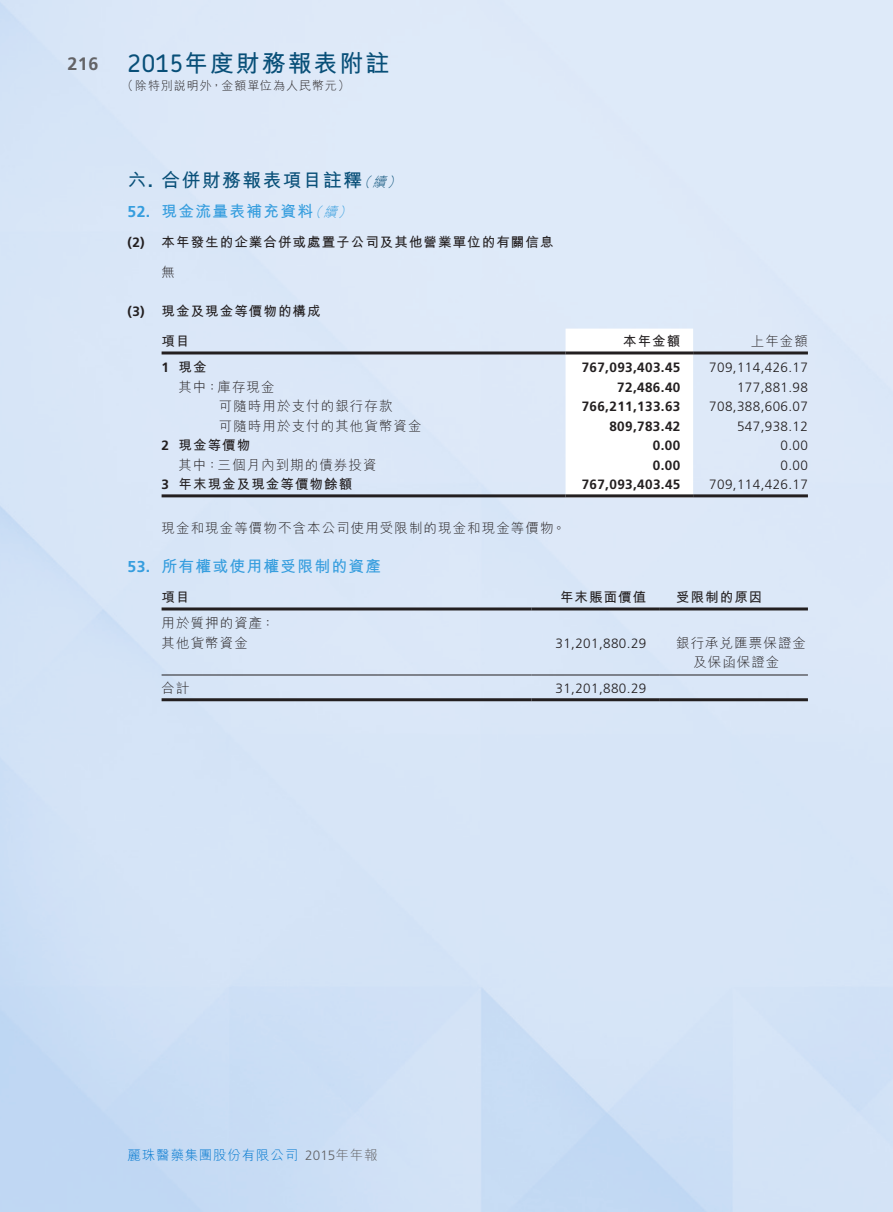
<style>
.page{position:relative;width:893px;height:1212px;background:#fff}
.page>*{position:absolute;margin:0;border:0;box-sizing:border-box;transform-origin:0 0}
.t1{font:700 24px "M Hei HK";letter-spacing:.08em;color:#084f78}
.Heading_1{font:700 18.75px "M Hei HK";letter-spacing:.08em;color:#084f78}
.t2{font:700 18px "Frutiger LT Std";color:#636366}
.Heading_2{font:700 15.75px "M Hei HK";letter-spacing:.08em;color:#359dde}
.Body_Text{font:300 13.5px/19.5px "M Hei HK";letter-spacing:.08em;color:#231f20}
.Body_Text-2{font:300 13.5px "Frutiger LT Std";letter-spacing:.03em;color:#231f20}
.Body_Text-3{font:700 13.5px "Frutiger LT Std";letter-spacing:.03em;color:#231f20}
.Heading_3{font:700 13.5px "M Hei HK";letter-spacing:.08em;color:#231f20}
.Body_Text-4{font:700 13.5px "M Hei HK";letter-spacing:.08em;color:#231f20}
.t3{font:300 13.5px "M Hei HK";letter-spacing:.06em;color:#0077cf}
.t4{font:300 12px "M Hei HK";letter-spacing:.08em;color:#231f20}
.s1{font-family:"Chevin";font-weight:500}
.s2{font-family:"Frutiger LT Std"}
.s3{font-weight:300;font-style:italic;font-size:13.5px}
.s4{font-family:"Frutiger LT Std";color:#636366}
.s5{color:#636366}
</style>
<div class="page">
<svg style="left:566px;top:354px;width:127px;height:1px"></svg>
<hr style="left:162px;top:351px;width:404px;height:3px;background:#231f20">
<hr style="left:566px;top:351px;width:127px;height:3px;background:#231f20">
<hr style="left:693px;top:351px;width:115px;height:3px;background:#231f20">
<hr style="left:162px;top:494px;width:404px;height:3px;background:#231f20">
<hr style="left:566px;top:494px;width:127px;height:3px;background:#231f20">
<hr style="left:693px;top:494px;width:115px;height:3px;background:#231f20">
<hr style="left:162px;top:607px;width:369px;height:3px;background:#231f20">
<hr style="left:531px;top:607px;width:128px;height:3px;background:#231f20">
<hr style="left:659px;top:607px;width:149px;height:3px;background:#231f20">
<hr style="left:162px;top:675px;width:369px;height:1px;background:#231f20">
<hr style="left:531px;top:675px;width:128px;height:1px;background:#231f20">
<hr style="left:659px;top:675px;width:149px;height:1px;background:#231f20">
<hr style="left:162px;top:698px;width:369px;height:3px;background:#231f20">
<hr style="left:531px;top:698px;width:128px;height:3px;background:#231f20">
<hr style="left:659px;top:698px;width:149px;height:3px;background:#231f20">
<h3 class="t2" style="left:67px;top:53px;width:33px">216</h3>
<h1 class="t1" style="left:128px;top:45px;width:263px"><span class="s1">2015</span>年度財務報表附註</h1>
<p class="t4" style="left:122px;top:79px;width:230px">（除特別說明外，金額單位為人民幣元）</p>
<p class="Heading_1" style="left:128px;top:166px;width:278px">六<span class="s2">.</span> 合併財務報表項目註釋<span class="s3">（續）</span></p>
<p class="Heading_2" style="left:128px;top:200px;width:229px"><span class="s2">52.</span> 現金流量表補充資料<span class="s3">（續）</span></p>
<p class="Heading_3" style="left:128px;top:232px;width:427px"><span class="s2">(2)</span> 本年發生的企業合併或處置子公司及其他營業單位的有關信息</p>
<p class="Body_Text" style="left:162px;top:262px;width:15px">無</p>
<p class="Heading_3" style="left:128px;top:301px;width:195px"><span class="s2">(3)</span> 現金及現金等價物的構成</p>
<p class="Body_Text-4" style="left:162px;top:332px;width:30px">項目</p>
<p class="Body_Text-4" style="left:623px;top:332px;width:59px">本年金額</p>
<p class="Body_Text" style="left:751px;top:331px;width:59px">上年金額</p>
<p class="Body_Text-4" style="left:162px;top:357px;width:47px"><span class="s2">1</span> 現金</p>
<p class="Body_Text-3" style="left:582px;top:360px;width:100px">767,093,403.45</p>
<p class="Body_Text-2" style="left:709px;top:360px;width:100px">709,114,426.17</p>
<p class="Body_Text" style="left:179px;top:377px;width:98px">其中：庫存現金</p>
<p class="Body_Text-3" style="left:617px;top:379px;width:65px">72,486.40</p>
<p class="Body_Text-2" style="left:737px;top:379px;width:72px">177,881.98</p>
<p class="Body_Text" style="left:219px;top:396px;width:175px">可隨時用於支付的銀行存款</p>
<p class="Body_Text-3" style="left:582px;top:399px;width:100px">766,211,133.63</p>
<p class="Body_Text-2" style="left:709px;top:399px;width:100px">708,388,606.07</p>
<p class="Body_Text" style="left:219px;top:416px;width:204px">可隨時用於支付的其他貨幣資金</p>
<p class="Body_Text-3" style="left:609px;top:418px;width:72px">809,783.42</p>
<p class="Body_Text-2" style="left:737px;top:418px;width:72px">547,938.12</p>
<p class="Body_Text-4" style="left:162px;top:435px;width:90px"><span class="s2">2</span> 現金等價物</p>
<p class="Body_Text-3" style="left:653px;top:438px;width:29px">0.00</p>
<p class="Body_Text-2" style="left:780px;top:438px;width:29px">0.00</p>
<p class="Body_Text" style="left:179px;top:455px;width:199px">其中：三個月內到期的債券投資</p>
<p class="Body_Text-3" style="left:653px;top:457px;width:29px">0.00</p>
<p class="Body_Text-2" style="left:780px;top:457px;width:29px">0.00</p>
<p class="Body_Text-4" style="left:162px;top:474px;width:192px"><span class="s2">3</span> 年末現金及現金等價物餘額</p>
<p class="Body_Text-3" style="left:582px;top:477px;width:100px">767,093,403.45</p>
<p class="Body_Text-2" style="left:709px;top:477px;width:100px">709,114,426.17</p>
<p class="Body_Text" style="left:162px;top:518px;width:406px">現金和現金等價物不含本公司使用受限制的現金和現金等價物。</p>
<p class="Heading_2" style="left:128px;top:555px;width:255px"><span class="s2">53.</span> 所有權或使用權受限制的資產</p>
<p class="Body_Text-4" style="left:162px;top:588px;width:30px">項目</p>
<p class="Body_Text-4" style="left:560px;top:588px;width:88px">年末賬面價值</p>
<p class="Body_Text-4" style="left:676px;top:588px;width:88px">受限制的原因</p>
<p class="Body_Text" style="left:162px;top:613px;width:115px">用於質押的資產：</p>
<p class="Body_Text" style="left:162px;top:633px;width:88px">其他貨幣資金</p>
<p class="Body_Text-2" style="left:555px;top:635px;width:92px">31,201,880.29</p>
<p class="Body_Text" style="left:693px;top:633px;width:114px;text-indent:-17px">銀行承兌匯票保證金及保函保證金</p>
<p class="Body_Text" style="left:162px;top:678px;width:30px">合計</p>
<p class="Body_Text-2" style="left:555px;top:681px;width:92px">31,201,880.29</p>
<p class="t3" style="left:128px;top:1148px;width:252px">麗珠醫藥集團股份有限公司 <span class="s4">2015</span><span class="s5">年年報</span></p>
</div>
